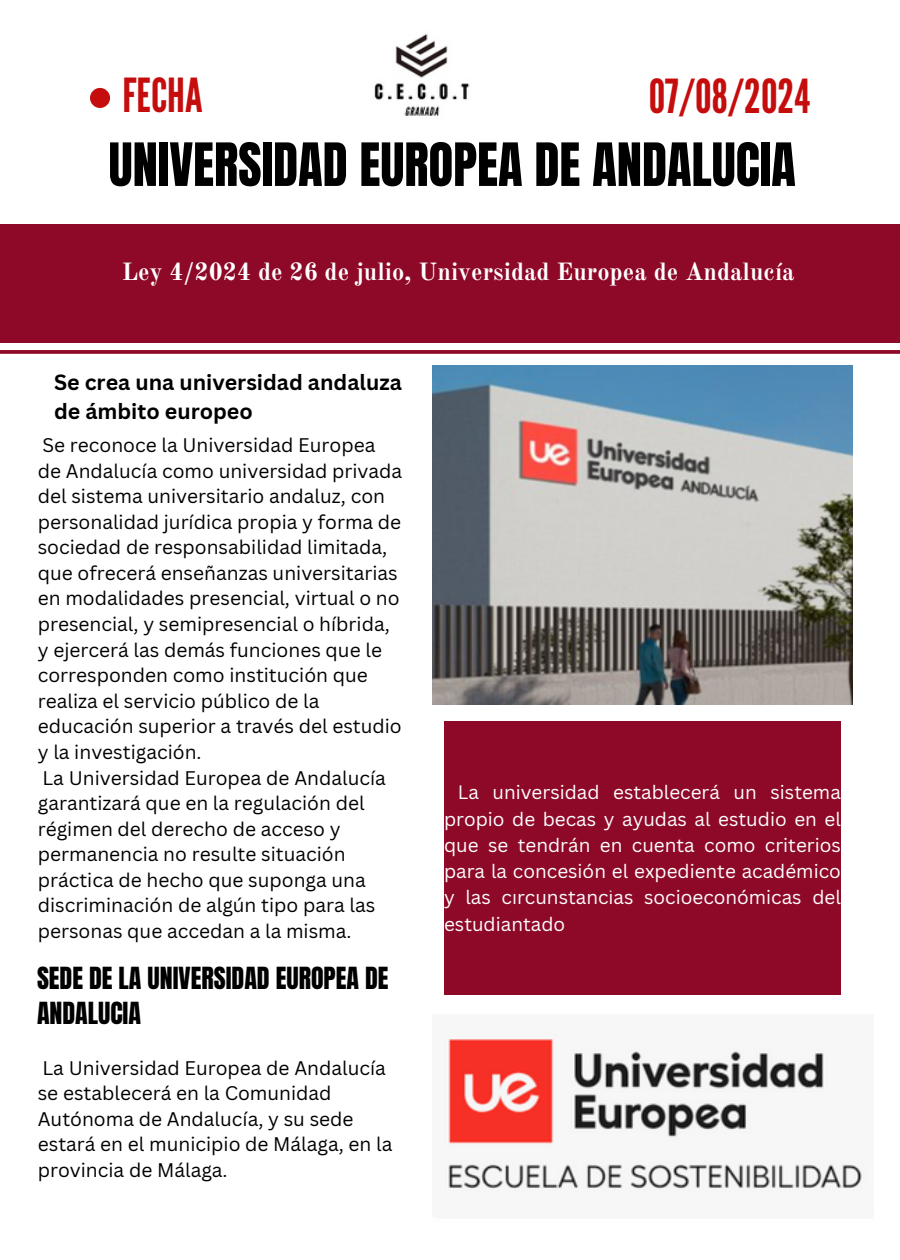
<style>
.page{position:relative;width:900px;height:1260px;background:#fff}
.page>*{position:absolute;margin:0;border:0;box-sizing:border-box;transform-origin:0 0}
.t1{font:50.75px "Anton";color:#000}
.t2{font:46.75px "League Gothic";color:#c60d0d}
.t3{font:26px/35.5px "Anton";color:#000}
.t4{font:700 24.5px "Old Standard";color:#fff}
.t5{font:700 21.5px/28.5px "Canva Sans";color:#000}
.t6{font:19.25px/25.5px "Canva Sans";color:#000}
.t7{font:19px/26.2px "Canva Sans";color:#fff;text-align:justify}
</style>
<div class="page">
<div style="left:90px;top:88px;width:20px;height:20px;background:#c60d0d;border-radius:50%"></div>
<div style="left:0;top:224px;width:900px;height:119px;background:#8e0928"></div>
<svg style="left:0;top:350px;width:900px;height:4px;background:#941734"></svg>
<div style="left:444px;top:721px;width:397px;height:274px;background:#8e0928"></div>
<img style="left:374px;top:33px;width:96px;height:83px">
<img style="left:433px;top:365px;width:420px;height:339px">
<img style="left:446px;top:1039px;width:416px;height:151px">
<h1 class="t2" style="left:123px;top:69px;width:82px">FECHA</h1>
<p class="t1" style="left:109px;top:128px;width:689px">UNIVERSIDAD EUROPEA DE ANDALUCIA</p>
<p class="t2" style="left:649px;top:69px;width:163px">07/08/2024</p>
<h4 class="t4" style="left:122px;top:257px;width:674px">Ley 4/2024 de 26 de julio, Universidad Europea de Andalucía</h4>
<p class="t5" style="left:54px;top:367px;width:349px">Se crea una universidad andaluza de ámbito europeo</p>
<p class="t6" style="left:38px;top:432px;width:366px">Se reconoce la Universidad Europea<br>de Andalucía como universidad privada del sistema universitario andaluz, con personalidad jurídica propia y forma de sociedad de responsabilidad limitada, que ofrecerá enseñanzas universitarias en modalidades presencial, virtual o no presencial, y semipresencial o híbrida, y ejercerá las demás funciones que le corresponden como institución que realiza el servicio público de la educación superior a través del estudio y la investigación.</p>
<p class="t6" style="left:38px;top:764px;width:350px">La Universidad Europea de Andalucía garantizará que en la regulación del régimen del derecho de acceso y permanencia no resulte situación práctica de hecho que suponga una discriminación de algún tipo para las personas que accedan a la misma.</p>
<h5 class="t3" style="left:37px;top:960px;width:353px">SEDE DE LA UNIVERSIDAD EUROPEA DE<br>ANDALUCIA</h5>
<h2 class="t6" style="left:38px;top:1054px;width:356px">La Universidad Europea de Andalucía se establecerá en la Comunidad<br>Autónoma de Andalucía, y su sede estará en el municipio de Málaga, en la provincia de Málaga.</h2>
<p class="t7" style="left:444px;top:779px;width:398px;text-indent:14px">La universidad establecerá un sistema propio de becas y ayudas al estudio en el que se tendrán en cuenta como criterios para la concesión el expediente académico y las circunstancias socioeconómicas del estudiantado</p>
</div>
